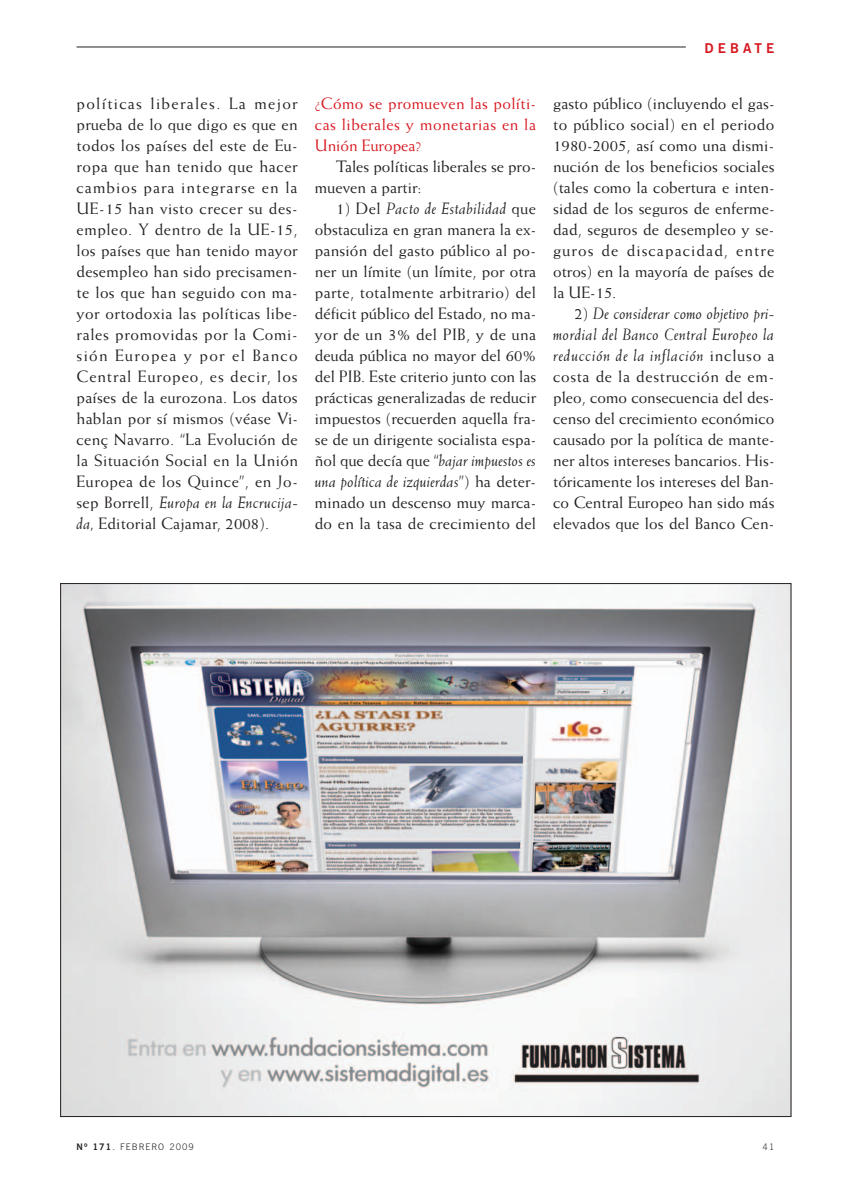
<style>
.page{position:relative;width:851px;height:1191px;background:#fff}
.page>*{position:absolute;margin:0;border:0;box-sizing:border-box;transform-origin:0 0}
.t1{font:16.5px/21px "Weiss Std";color:#231f20;text-align:justify}
.t2{font:16.5px/21px "Weiss Std";letter-spacing:.03em;color:#d7171f;text-align:justify}
.t3{font:700 13.5px "News Gothic BT";letter-spacing:.305em;color:#d7171f}
.t4{font:300 9px "News Gothic BT";letter-spacing:.12em;color:#231f20}
.s1{font-style:italic}
.s2{font-weight:700}
</style>
<div class="page">
<hr style="left:77px;top:47px;width:608px;height:1px;background:#231f20">
<img style="left:63px;top:585px;width:725px;height:529px">
<p class="t3" style="left:704px;top:40px;width:71px">DEBATE</p>
<p class="t1" style="left:77px;top:94px;width:223px">políticas liberales. La mejor prueba de lo que digo es que en todos los países del este de Eu&shy;ropa que han tenido que hacer cambios para integrarse en la UE-15 han visto crecer su des&shy;empleo. Y dentro de la UE-15, los países que han tenido mayor desempleo han sido precisamen&shy;te los que han seguido con ma&shy;yor ortodoxia las políticas libe&shy;rales promovidas por la Comi&shy;sión Europea y por el Banco Central Europeo, es decir, los países de la eurozona. Los datos hablan por sí mismos (véase Vi&shy;cenç Navarro. “La Evolución de la Situación Social en la Unión Europea de los Quince”, en Jo&shy;sep Borrell, <span class="s1">Europa en la Encrucija&shy;da,</span> Editorial Cajamar, 2008).</p>
<p class="t2" style="left:315px;top:94px;width:223px">¿Cómo se promueven las políti&shy;cas liberales y monetarias en la Unión Europea?</p>
<p class="t1" style="left:315px;top:157px;width:223px;text-indent:21px">Tales políticas liberales se pro&shy;mueven a partir:</p>
<p class="t1" style="left:315px;top:199px;width:223px;text-indent:21px">1) Del <span class="s1">Pacto de Estabilidad</span> que obstaculiza en gran manera la ex&shy;pansión del gasto público al po&shy;ner un límite (un límite, por otra parte, totalmente arbitrario) del déficit público del Estado, no ma&shy;yor de un 3% del PIB, y de una deuda pública no mayor del 60% del PIB. Este criterio junto con las prácticas generalizadas de reducir impuestos (recuerden aquella fra&shy;se de un dirigente socialista espa&shy;ñol que decía que “<span class="s1">bajar impuestos es una política de izquierdas</span>”) ha deter&shy;minado un descenso muy marca&shy;do en la tasa de crecimiento del</p>
<p class="t1" style="left:553px;top:94px;width:223px">gasto público (incluyendo el gas&shy;to público social) en el periodo 1980-2005, así como una dismi&shy;nución de los beneficios sociales (tales como la cobertura e inten&shy;sidad de los seguros de enferme&shy;dad, seguros de desempleo y se&shy;guros de discapacidad, entre otros) en la mayoría de países de la UE-15.</p>
<p class="t1" style="left:553px;top:304px;width:223px;text-indent:21px">2) <span class="s1">De considerar como objetivo pri&shy;mordial del Banco Central Europeo la reducción de la inflación</span> incluso a costa de la destrucción de em&shy;pleo, como consecuencia del des&shy;censo del crecimiento económico causado por la política de mante&shy;ner altos intereses bancarios. His&shy;tóricamente los intereses del Ban&shy;co Central Europeo han sido más elevados que los del Banco Cen-</p>
<p class="t4" style="left:77px;top:1141px;width:119px"><span class="s2">Nº 171</span>. FEBRERO 2009</p>
<p class="t4" style="left:762px;top:1141px;width:13px">41</p>
</div>
